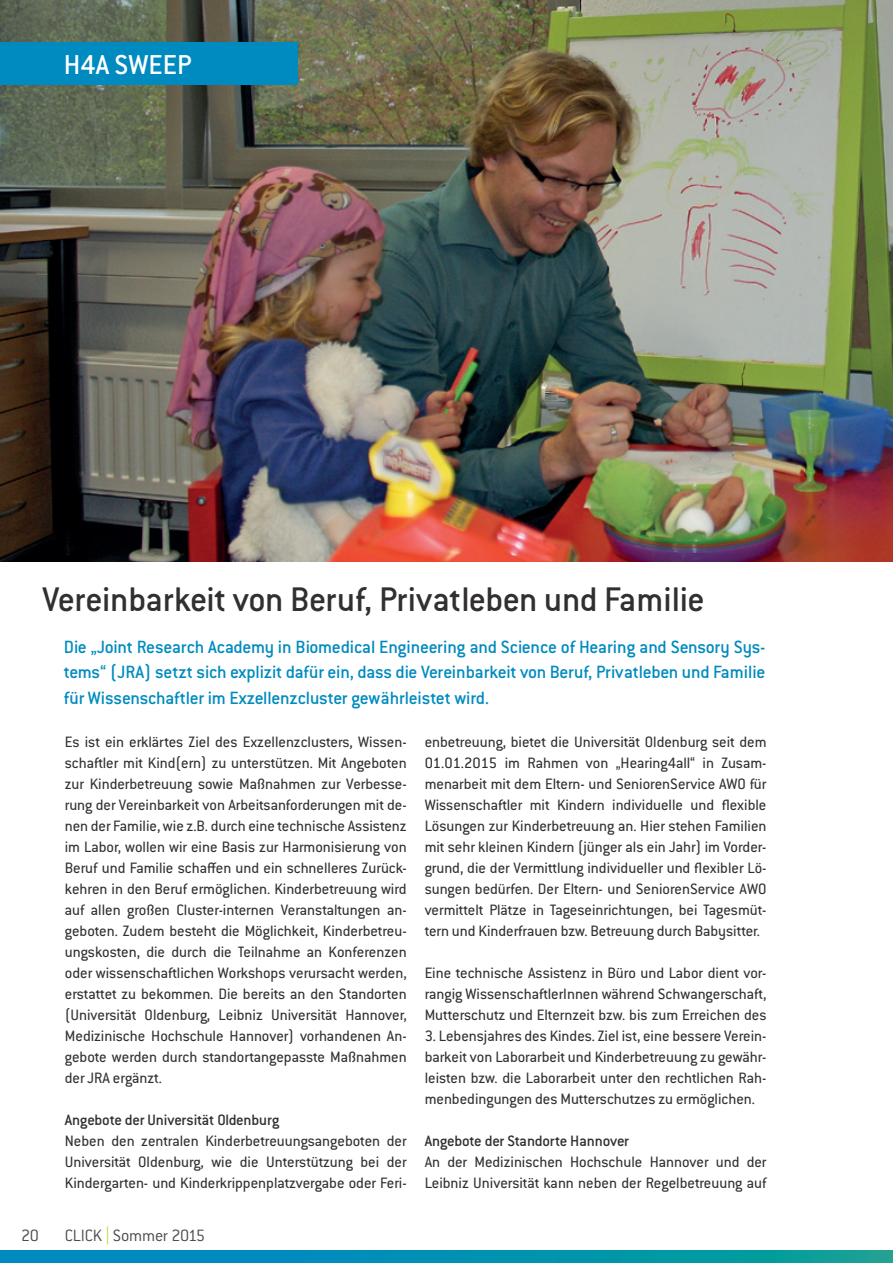
<style>
.page{position:relative;width:893px;height:1263px;background:#fff}
.page>*{position:absolute;margin:0;border:0;box-sizing:border-box;transform-origin:0 0}
.Headline{font:500 37.5px "Conduit ITC Pro";letter-spacing:-.01em;color:#312f30}
.Rubriktitel_weiß{font:500 30px "Conduit ITC Pro";color:#fff}
.Introtext{font:500 19.5px/25.5px "Conduit ITC Pro";letter-spacing:-.01em;color:#008bc0;text-align:justify}
.t1{font:300 18px "Conduit ITC Pro";letter-spacing:-.02em;color:#4b4c4d}
.Fließ{font:16.5px/21px "Conduit ITC Pro";color:#312f30;text-align:justify}
.Fließ-2{font:500 16.5px "Conduit ITC Pro";letter-spacing:-.015em;color:#312f30}
.s1{color:#bdcf29}
</style>
<div class="page">
<svg style="left:0;top:1250px;width:893px;height:13px;background:#0292b0"></svg>
<img style="left:0;top:0;width:893px;height:561px">
<div style="left:0;top:43px;width:298px;height:42px;background:#008bc0"></div>
<p class="Rubriktitel_weiß" style="left:64px;top:48px;width:130px">H4A SWEEP</p>
<p class="Headline" style="left:43px;top:578px;width:664px">Vereinbarkeit von Beruf, Privatleben und Familie</p>
<p class="Introtext" style="left:64px;top:634px;width:703px">Die „Joint Research Academy in Biomedical Engineering and Science of Hearing and Sensory Sys&shy;tems“ (JRA) setzt sich explizit dafür ein, dass die Vereinbarkeit von Beruf, Privatleben und Familie für Wissenschaftler im Exzellenzcluster gewährleistet wird.</p>
<p class="Fließ" style="left:65px;top:731px;width:343px">Es ist ein erklärtes Ziel des Exzellenzclusters, Wissen&shy;schaftler mit Kind(ern) zu unterstützen. Mit Angeboten zur Kinderbetreuung sowie Maßnahmen zur Verbesse&shy;rung der Vereinbarkeit von Arbeitsanforderungen mit de&shy;nen der Familie, wie z.B. durch eine technische Assistenz im Labor, wollen wir eine Basis zur Harmonisierung von Beruf und Familie schaffen und ein schnelleres Zurück&shy;kehren in den Beruf ermöglichen. Kinderbetreuung wird auf allen großen Cluster-internen Veranstaltungen an&shy;geboten. Zudem besteht die Möglichkeit, Kinderbetreu&shy;ungskosten, die durch die Teilnahme an Konferenzen oder wissenschaftlichen Workshops verursacht werden, erstattet zu bekommen. Die bereits an den Standorten (Universität Oldenburg, Leibniz Universität Hannover, Medizinische Hochschule Hannover) vorhandenen An&shy;gebote werden durch standortangepasste Maßnahmen der JRA ergänzt.</p>
<p class="Fließ-2" style="left:65px;top:1111px;width:216px">Angebote der Universität Oldenburg</p>
<p class="Fließ" style="left:65px;top:1130px;width:343px">Neben den zentralen Kinderbetreuungsangeboten der Universität Oldenburg, wie die Unterstützung bei der Kindergarten- und Kinderkrippenplatzvergabe oder Feri-</p>
<p class="t1" style="left:21px;top:1225px;width:19px">20</p>
<p class="t1" style="left:65px;top:1225px;width:142px">CLICK <span class="s1">|</span> Sommer 2015</p>
<p class="Fließ" style="left:425px;top:731px;width:343px">enbetreuung, bietet die Universität Oldenburg seit dem 01.01.2015 im Rahmen von „Hearing4all“ in Zusam&shy;menarbeit mit dem Eltern- und SeniorenService AWO für Wissenschaftler mit Kindern individuelle und flexible Lösungen zur Kinderbetreuung an. Hier stehen Familien mit sehr kleinen Kindern (jünger als ein Jahr) im Vorder&shy;grund, die der Vermittlung individueller und flexibler Lö&shy;sungen bedürfen. Der Eltern- und SeniorenService AWO vermittelt Plätze in Tageseinrichtungen, bei Tagesmüt&shy;tern und Kinderfrauen bzw. Betreuung durch Babysitter.</p>
<p class="Fließ" style="left:425px;top:962px;width:343px">Eine technische Assistenz in Büro und Labor dient vor&shy;rangig WissenschaftlerInnen während Schwangerschaft, Mutterschutz und Elternzeit bzw. bis zum Erreichen des</p>
<p class="Fließ" style="left:425px;top:1025px;width:343px">3. Lebensjahres des Kindes. Ziel ist, eine bessere Verein&shy;barkeit von Laborarbeit und Kinderbetreuung zu gewähr&shy;leisten bzw. die Laborarbeit unter den rechtlichen Rah&shy;menbedingungen des Mutterschutzes zu ermöglichen.</p>
<p class="Fließ-2" style="left:425px;top:1132px;width:206px">Angebote der Standorte Hannover</p>
<p class="Fließ" style="left:425px;top:1151px;width:343px">An der Medizinischen Hochschule Hannover und der<br>Leibniz Universität kann neben der Regelbetreuung auf</p>
</div>
